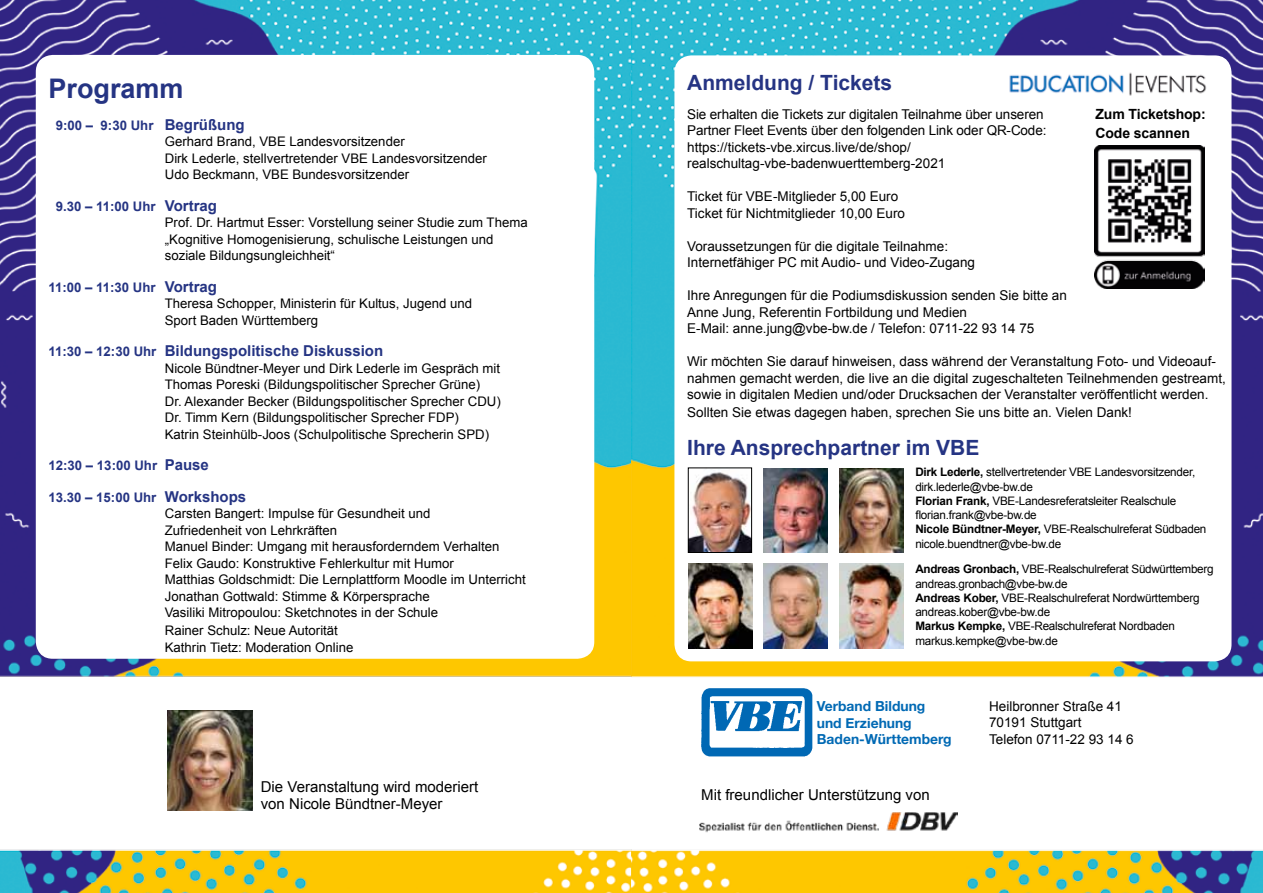
<style>
.page{position:relative;width:1263px;height:893px;background:#fff}
.page>*{position:absolute;margin:0;border:0;box-sizing:border-box;transform-origin:0 0}
.t1{font:700 27px "Arial";color:#253483}
.t2{font:700 21px "Arial";color:#253483}
.t3{font:15px/17.2px "Arial";color:#000}
.t4{font:700 15px "Arial";color:#253483}
.t5{font:700 14.1px/18.8px "Arial";letter-spacing:-.01em;color:#000}
.t6{font:700 13.8px/16.5px "Helvetica Neue";color:#0069b4}
.t7{font:13.5px/16.5px "Arial";color:#000}
.t8{font:13.2px/16.5px "Arial";color:#000}
.t9{font:700 13.2px "Arial";color:#253483}
.t10{font:11.7px/14.2px "Arial";letter-spacing:-.02em;color:#000}
.s1{font-weight:700;color:#253483}
.s2{font-weight:700;font-size:15px;color:#253483}
.s3{font-size:13.2px}
.s4{font-size:15px}
.s5{font-weight:700}
</style>
<div class="page">
<img style="left:0;top:0;width:1263px;height:893px">
<img style="left:168px;top:710px;width:84px;height:101px">
<div style="left:36px;top:55px;width:558px;height:604px;background:#fff;border-radius:17px"></div>
<div style="left:674px;top:55px;width:557px;height:606px;background:#fff;border-radius:17px"></div>
<img style="left:700px;top:789px;width:257px;height:71px">
<img style="left:1094px;top:145px;width:111px;height:143px">
<img style="left:690px;top:472px;width:60px;height:79px">
<div style="left:688px;top:468px;width:64px;height:85px;border:1px solid #000"></div>
<img style="left:764px;top:468px;width:64px;height:85px">
<img style="left:840px;top:468px;width:63px;height:85px">
<img style="left:688px;top:564px;width:64px;height:85px">
<img style="left:764px;top:564px;width:64px;height:85px">
<img style="left:840px;top:564px;width:63px;height:85px">
<img style="left:1009px;top:72px;width:198px;height:24px">
<img style="left:700px;top:687px;width:115px;height:71px">
<div style="left:817px;top:697px;width:169px;height:50px;background:#fff"></div>
<h1 class="t1" style="left:49px;top:71px;width:137px">Programm</h1>
<p class="t8" style="left:165px;top:117px;width:324px;text-indent:-109px"><span class="s1">9:00 – 9:30 Uhr</span> <span class="s2">Begrüßung<br></span>Gerhard Brand, VBE Landesvorsitzender<br>Dirk Lederle, stellvertretender VBE Landesvorsitzender Udo Beckmann, VBE Bundesvorsitzender</p>
<p class="t8" style="left:165px;top:198px;width:364px;text-indent:-109px"><span class="s1">9.30 – 11:00 Uhr</span> <span class="s2">Vortrag<br></span>Prof. Dr. Hartmut Esser: Vorstellung seiner Studie zum Thema „Kognitive Homogenisierung, schulische Leistungen und soziale Bildungsungleichheit“</p>
<p class="t8" style="left:165px;top:279px;width:309px;text-indent:-116px"><span class="s1">11:00 – 11:30 Uhr</span> <span class="s2">Vortrag<br></span>Theresa Schopper, Ministerin für Kultus, Jugend und<br>Sport Baden Württemberg</p>
<p class="t4" style="left:49px;top:341px;width:336px"><span class="s3">11:30 – 12:30 Uhr</span> Bildungspolitische Diskussion</p>
<p class="t8" style="left:165px;top:360px;width:337px">Nicole Bündtner-Meyer und Dirk Lederle im Gespräch mit Thomas Poreski (Bildungspolitischer Sprecher Grüne)<br>Dr. Alexander Becker (Bildungspolitischer Sprecher CDU)<br>Dr. Timm Kern (Bildungspolitischer Sprecher FDP)<br>Katrin Steinhülb-Joos (Schulpolitische Sprecherin SPD)</p>
<p class="t9" style="left:49px;top:457px;width:162px">12:30 – 13:00 Uhr <span class="s4">Pause</span></p>
<p class="t8" style="left:165px;top:489px;width:362px;text-indent:-116px"><span class="s1">13.30 – 15:00 Uhr</span> <span class="s2">Workshops<br></span>Carsten Bangert: Impulse für Gesundheit und<br>Zufriedenheit von Lehrkräften<br>Manuel Binder: Umgang mit herausforderndem Verhalten Felix Gaudo: Konstruktive Fehlerkultur mit Humor<br>Matthias Goldschmidt: Die Lernplattform Moodle im Unterricht Jonathan Gottwald: Stimme &amp; Körpersprache<br>Vasiliki Mitropoulou: Sketchnotes in der Schule<br>Rainer Schulz: Neue Autorität<br>Kathrin Tietz: Moderation Online</p>
<p class="t3" style="left:261px;top:778px;width:219px">Die Veranstaltung wird moderiert von Nicole Bündtner-Meyer</p>
<h2 class="t2" style="left:687px;top:69px;width:206px">Anmeldung / Tickets</h2>
<p class="t7" style="left:687px;top:106px;width:361px">Sie erhalten die Tickets zur digitalen Teilnahme über unseren Partner Fleet Events über den folgenden Link oder QR-Code: https://tickets-vbe.xircus.live/de/shop/ realschultag-vbe-badenwuerttemberg-2021</p>
<p class="t7" style="left:687px;top:189px;width:219px">Ticket für VBE-Mitglieder 5,00 Euro<br>Ticket für Nichtmitglieder 10,00 Euro</p>
<p class="t7" style="left:687px;top:238px;width:289px">Voraussetzungen für die digitale Teilnahme:<br>Internetfähiger PC mit Audio- und Video-Zugang</p>
<p class="t7" style="left:687px;top:288px;width:381px">Ihre Anregungen für die Podiumsdiskussion senden Sie bitte an<br>Anne Jung, Referentin Fortbildung und Medien<br>E-Mail: anne.jung@vbe-bw.de / Telefon: 0711-22 93 14 75</p>
<p class="t7" style="left:687px;top:354px;width:540px">Wir möchten Sie darauf hinweisen, dass während der Veranstaltung Foto- und Videoauf&shy;nahmen gemacht werden, die live an die digital zugeschalteten Teilnehmenden gestreamt, sowie in digitalen Medien und/oder Drucksachen der Veranstalter veröffentlicht werden.</p>
<p class="t7" style="left:687px;top:405px;width:446px">Sollten Sie etwas dagegen haben, sprechen Sie uns bitte an. Vielen Dank!</p>
<h2 class="t2" style="left:687px;top:434px;width:294px">Ihre Ansprechpartner im VBE</h2>
<p class="t5" style="left:1095px;top:105px;width:112px">Zum Ticketshop:<br>Code scannen</p>
<p class="t10" style="left:915px;top:465px;width:293px"><span class="s5">Dirk Lederle,</span> stellvertretender VBE Landesvorsitzender, dirk.lederle@vbe-bw.de<br><span class="s5">Florian Frank,</span> VBE-Landesreferatsleiter Realschule florian.frank@vbe-bw.de<br><span class="s5">Nicole Bündtner-Meyer,</span> VBE-Realschulreferat Südbaden nicole.buendtner@vbe-bw.de</p>
<p class="t10" style="left:915px;top:562px;width:300px"><span class="s5">Andreas Gronbach,</span> VBE-Realschulreferat Südwürttemberg andreas.gronbach@vbe-bw.de<br><span class="s5">Andreas Kober,</span> VBE-Realschulreferat Nordwürttemberg andreas.kober@vbe-bw.de<br><span class="s5">Markus Kempke,</span> VBE-Realschulreferat Nordbaden markus.kempke@vbe-bw.de</p>
<p class="t6" style="left:817px;top:698px;width:136px">Verband Bildung und Erziehung<br>Baden-Württemberg</p>
<p class="t7" style="left:989px;top:698px;width:146px">Heilbronner Straße 41<br>70191 Stuttgart<br>Telefon 0711-22 93 14 6</p>
<p class="t3" style="left:701px;top:786px;width:230px">Mit freundlicher Unterstützung von</p>
</div>
